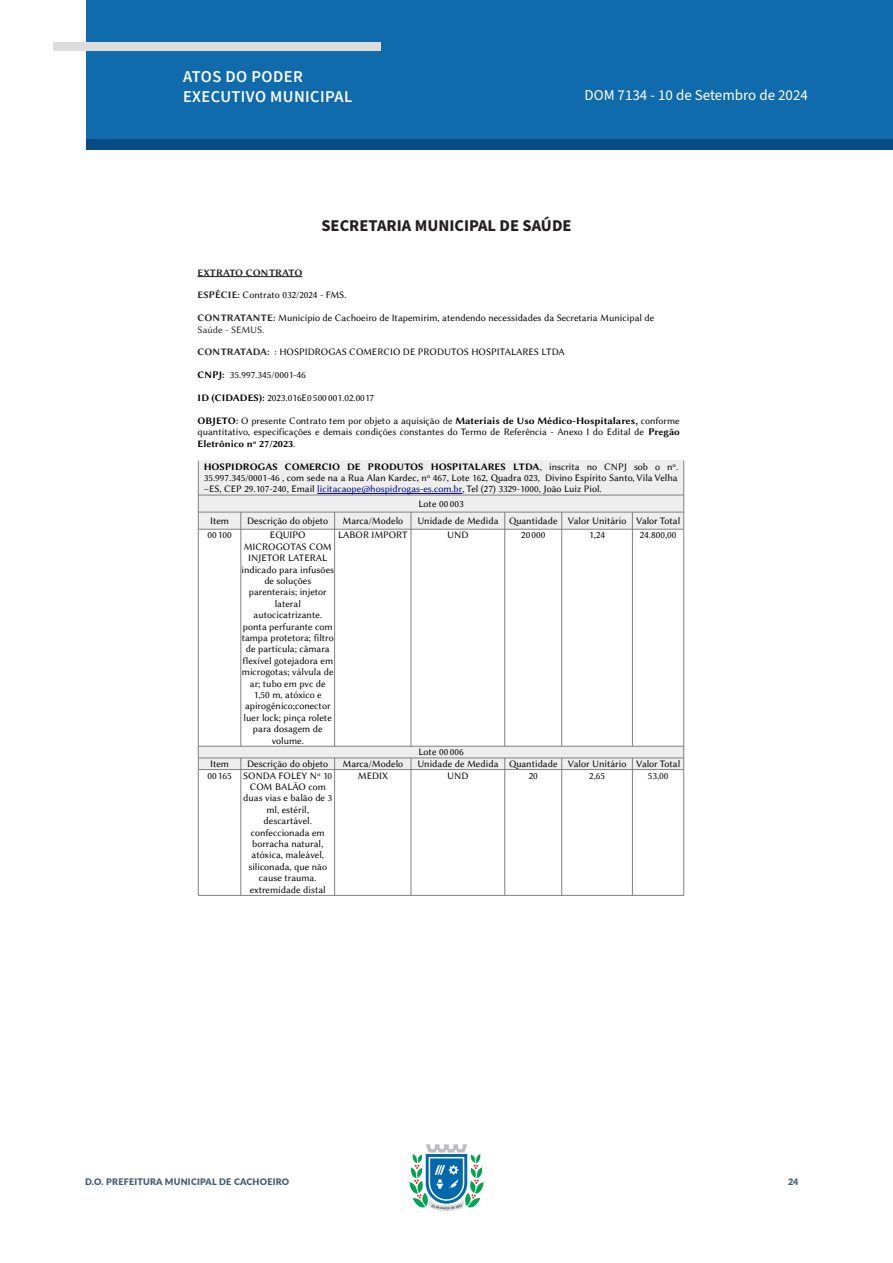
<style>
.page{position:relative;width:893px;height:1263px;background:#fff}
.page>*{position:absolute;margin:0;border:0;box-sizing:border-box;transform-origin:0 0}
.t1{font:600 16.5px/19.8px "Source Sans Pro";letter-spacing:.025em;color:#fff}
.t2{font:700 16.5px "Source Sans Pro";color:#231f20}
.t3{font:15px "Source Sans Pro";color:#fff}
.t4{font:10.05px/11.4px "Linux Biolinum G";color:#000}
.t5{font:10.05px "Linux Biolinum GB";color:#000}
.t6{font:10.05px "Linux Biolinum GB";color:#222}
.t7{font:900 9px "Lato";letter-spacing:.025em;color:#405970}
.s1{font-family:"Linux Biolinum GB";color:#222}
.s2{color:#222}
.s3{font-family:"Linux Biolinum GB"}
.s4{font-family:"Linux Biolinum G"}
.s5{color:#000080}
</style>
<div class="page">
<svg style="left:409px;top:1144px;width:75px;height:67px"></svg>
<div style="left:86px;top:0;width:807px;height:140px;background:#0f6bab"></div>
<div style="left:87px;top:140px;width:806px;height:10px;background:#084c86"></div>
<div style="left:53px;top:42px;width:328px;height:9px;background:#ddd"></div>
<div style="left:198px;top:461px;width:486px;height:34px;background:#eee"></div>
<div style="left:198px;top:495px;width:486px;height:17px;background:#eee"></div>
<div style="left:198px;top:512px;width:43px;height:17px;background:#eee"></div>
<div style="left:241px;top:512px;width:94px;height:17px;background:#eee"></div>
<div style="left:335px;top:512px;width:76px;height:17px;background:#eee"></div>
<div style="left:411px;top:512px;width:94px;height:17px;background:#eee"></div>
<div style="left:505px;top:512px;width:57px;height:17px;background:#eee"></div>
<div style="left:562px;top:512px;width:70px;height:17px;background:#eee"></div>
<div style="left:632px;top:512px;width:52px;height:17px;background:#eee"></div>
<div style="left:198px;top:746px;width:486px;height:12px;background:#eee"></div>
<div style="left:198px;top:758px;width:43px;height:11px;background:#eee"></div>
<div style="left:241px;top:758px;width:94px;height:11px;background:#eee"></div>
<div style="left:335px;top:758px;width:76px;height:11px;background:#eee"></div>
<div style="left:411px;top:758px;width:94px;height:11px;background:#eee"></div>
<div style="left:505px;top:758px;width:57px;height:11px;background:#eee"></div>
<div style="left:562px;top:758px;width:70px;height:11px;background:#eee"></div>
<div style="left:632px;top:758px;width:52px;height:11px;background:#eee"></div>
<hr style="left:197px;top:276px;width:49px;height:1px;background:#222">
<hr style="left:246px;top:276px;width:56px;height:1px;background:#222">
<hr style="left:198px;top:495px;width:486px;height:1px;background:#808080">
<hr style="left:198px;top:512px;width:486px;height:1px;background:#808080">
<hr style="left:198px;top:529px;width:486px;height:1px;background:#808080">
<hr style="left:198px;top:746px;width:486px;height:1px;background:#808080">
<hr style="left:198px;top:758px;width:486px;height:1px;background:#808080">
<hr style="left:198px;top:769px;width:486px;height:1px;background:#808080">
<hr style="left:198px;top:895px;width:486px;height:1px;background:#808080">
<hr style="left:198px;top:461px;width:1px;height:434px;background:#808080">
<hr style="left:241px;top:512px;width:1px;height:234px;background:#808080">
<hr style="left:241px;top:758px;width:1px;height:137px;background:#808080">
<hr style="left:334px;top:512px;width:1px;height:234px;background:#808080">
<hr style="left:334px;top:758px;width:1px;height:137px;background:#808080">
<hr style="left:411px;top:512px;width:1px;height:234px;background:#808080">
<hr style="left:411px;top:758px;width:1px;height:137px;background:#808080">
<hr style="left:504px;top:512px;width:1px;height:234px;background:#808080">
<hr style="left:504px;top:758px;width:1px;height:137px;background:#808080">
<hr style="left:561px;top:512px;width:1px;height:234px;background:#808080">
<hr style="left:561px;top:758px;width:1px;height:137px;background:#808080">
<hr style="left:632px;top:512px;width:1px;height:234px;background:#808080">
<hr style="left:632px;top:758px;width:1px;height:137px;background:#808080">
<hr style="left:683px;top:461px;width:1px;height:434px;background:#808080">
<hr style="left:317px;top:493px;width:145px;height:1px;background:#000080">
<h1 class="t1" style="left:183px;top:67px;width:171px">ATOS DO PODER<br>EXECUTIVO MUNICIPAL</h1>
<p class="t3" style="left:584px;top:85px;width:225px">DOM 7134 - 10 de Setembro de 2024</p>
<p class="t2" style="left:321px;top:215px;width:252px">SECRETARIA MUNICIPAL DE SAÚDE</p>
<p class="t6" style="left:198px;top:267px;width:106px">EXTRATO CONTRATO</p>
<p class="t4" style="left:198px;top:290px;width:150px"><span class="s1">ESPÉCIE:</span> Contrato 032/2024 - FMS.</p>
<p class="t4" style="left:198px;top:313px;width:458px"><span class="s1">CONTRATANTE:</span> Município de Cachoeiro de Itapemirim, atendendo necessidades da Secretaria Municipal de<br><span class="s2">Saúde - SEMUS.</span></p>
<p class="t4" style="left:198px;top:347px;width:369px"><span class="s1">CONTRATADA:</span> : HOSPIDROGAS COMERCIO DE PRODUTOS HOSPITALARES LTDA</p>
<p class="t4" style="left:198px;top:370px;width:110px"><span class="s3">CNPJ:</span> 35.997.345/0001-46</p>
<p class="t4" style="left:198px;top:393px;width:178px"><span class="s3">ID (CIDADES):</span> 2023.016E055005001.02.00177</p>
<p class="t4" style="left:198px;top:415px;width:484px"><span class="s3">OBJETO</span><span class="s1">:</span> O presente Contrato tem por objeto a aquisição de <span class="s3">Materiais de Uso Médico-Hospitalares,</span> conforme quantitativo, especificações e demais condições constantes do Termo de Referência - Anexo I do Edital de <span class="s3">Pregão</span></p>
<p class="t5" style="left:198px;top:438px;width:99px">Eletrônico nº 27/2023<span class="s4">.</span></p>
<p class="t5" style="left:204px;top:461px;width:476px">HOSPIDROGAS COMERCIO DE PRODUTOS HOSPITALARES LTDA<span class="s4">, inscrita no CNPJ sob o nº.</span></p>
<p class="t4" style="left:204px;top:472px;width:475px">35.997.345/0001-46 , com sede na a Rua Alan Kardec, nº 467, Lote 162, Quaadra 023, Divino Espírito Santo, Vila Velha –ES, CEP 29.107-240, Email <span class="s5">licitacaope@hospidrogas-es.com.br</span>, Tel (27) 3329-1000, João Luiz Piol.</p>
<p class="t4" style="left:418px;top:498px;width:47px">Lote 005003</p>
<p class="t4" style="left:210px;top:515px;width:20px">Item</p>
<p class="t4" style="left:247px;top:515px;width:83px">Descrição do objeto</p>
<p class="t4" style="left:342px;top:515px;width:62px">Marca/Modelo</p>
<p class="t4" style="left:417px;top:515px;width:264px">Unidade de Medida Quaantidade Valor Unitário Valor Total</p>
<p class="t4" style="left:207px;top:530px;width:26px">005100</p>
<p class="t4" style="left:241px;top:530px;width:94px;text-align:center">EQUIPO<br>MICROGOTAS COM<br>INJETOR LATERAL indicado para infusões de soluções parenterais; injetor lateral autocicatrizante. ponta perfurante com tampa protetora; filtro de partícula; câmara flexível gotejadora em microgotas; válvula de ar; tubo em pvc de<br>1,50 m, atóxico e apirogênico;conector luer lock; pinça rolete para dosagem de volume.</p>
<p class="t4" style="left:338px;top:530px;width:71px">LABOR IMPORT</p>
<p class="t4" style="left:447px;top:530px;width:23px">UND</p>
<p class="t4" style="left:521px;top:530px;width:26px">205000</p>
<p class="t4" style="left:589px;top:530px;width:17px">1,24</p>
<p class="t4" style="left:640px;top:530px;width:38px">24.800,00</p>
<p class="t4" style="left:418px;top:747px;width:47px">Lote 005006</p>
<p class="t4" style="left:210px;top:758px;width:20px">Item</p>
<p class="t4" style="left:247px;top:758px;width:83px">Descrição do objeto</p>
<p class="t4" style="left:342px;top:758px;width:62px">Marca/Modelo</p>
<p class="t4" style="left:417px;top:758px;width:264px">Unidade de Medida Quaantidade Valor Unitário Valor Total</p>
<p class="t4" style="left:207px;top:770px;width:126px">005165 SONDA FOLEY Nº 10</p>
<p class="t4" style="left:250px;top:781px;width:78px">COM BALÃO com</p>
<p class="t4" style="left:243px;top:793px;width:91px">duas vias e balão de 3</p>
<p class="t4" style="left:267px;top:804px;width:44px">ml, estéril,</p>
<p class="t4" style="left:264px;top:816px;width:50px">descartável.</p>
<p class="t4" style="left:251px;top:827px;width:75px">confeccionada em</p>
<p class="t4" style="left:252px;top:838px;width:73px">borracha natural,</p>
<p class="t4" style="left:252px;top:850px;width:74px">atóxica, maleável,</p>
<p class="t4" style="left:248px;top:861px;width:80px">siliconada, que não</p>
<p class="t4" style="left:259px;top:873px;width:59px">cause trauma.</p>
<p class="t4" style="left:250px;top:884px;width:78px">extremidade distal</p>
<p class="t4" style="left:358px;top:770px;width:32px">MEDIX</p>
<p class="t4" style="left:447px;top:770px;width:23px">UND</p>
<p class="t4" style="left:529px;top:770px;width:11px">20</p>
<p class="t4" style="left:589px;top:770px;width:17px">2,65</p>
<p class="t4" style="left:648px;top:770px;width:22px">53,00</p>
<p class="t7" style="left:85px;top:1175px;width:206px">D.O. PREFEITURA MUNICIPAL DE CACHOEIRO</p>
<p class="t7" style="left:788px;top:1175px;width:12px">24</p>
</div>
